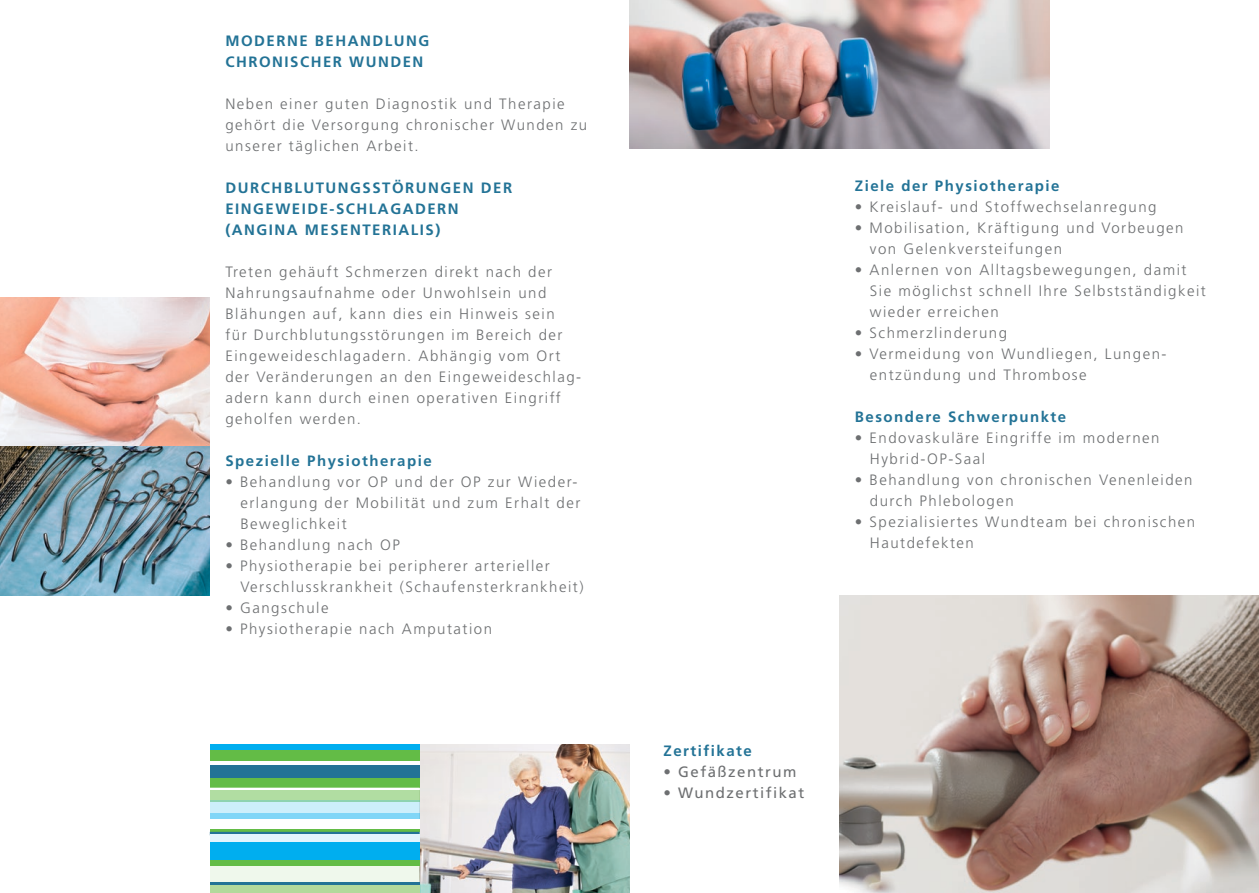
<style>
.page{position:relative;width:1259px;height:893px;background:#fff}
.page>*{position:absolute;margin:0;border:0;box-sizing:border-box;transform-origin:0 0}
.t1{font:300 15px/21px "Frutiger";letter-spacing:.1em;color:#6d6f71}
.t2{font:700 15px/21px "Frutiger";letter-spacing:.1em;color:#237396}
.t3{font:15px "Frutiger";letter-spacing:.1em;color:#6d6f71}
</style>
<div class="page">
<img style="left:629px;top:0;width:420px;height:149px">
<img style="left:420px;top:744px;width:209px;height:149px">
<img style="left:839px;top:595px;width:420px;height:298px">
<div style="left:210px;top:744px;width:210px;height:7px;background:#00aeef"></div>
<div style="left:210px;top:751px;width:210px;height:10px;background:#63bc46"></div>
<div style="left:210px;top:765px;width:210px;height:13px;background:#237396"></div>
<div style="left:210px;top:778px;width:210px;height:9px;background:#63bc46"></div>
<svg style="left:210px;top:790px;width:210px;height:11px;background:#addca3"></svg>
<div style="left:210px;top:801px;width:210px;height:12px;background:#cdeffb"></div>
<div style="left:210px;top:813px;width:210px;height:6px;background:#80d6f7"></div>
<hr style="left:210px;top:829px;width:210px;height:3px;background:#63bc46">
<hr style="left:210px;top:832px;width:210px;height:3px;background:#237396">
<div style="left:210px;top:834px;width:210px;height:11px;background:#e2f4fd"></div>
<div style="left:210px;top:843px;width:210px;height:18px;background:#00aeef"></div>
<div style="left:210px;top:861px;width:210px;height:5px;background:#63bc46"></div>
<div style="left:210px;top:865px;width:210px;height:17px;background:#eff8ec"></div>
<hr style="left:210px;top:882px;width:210px;height:3px;background:#237396">
<div style="left:210px;top:885px;width:210px;height:8px;background:#b2d99c"></div>
<img style="left:0;top:298px;width:210px;height:297px">
<p class="t2" style="left:225px;top:30px;width:205px">MODERNE BEHANDLUNG<br>CHRONISCHER WUNDEN</p>
<p class="t1" style="left:225px;top:93px;width:363px">Neben einer guten Diagnostik und Therapie gehört die Versorgung chronischer Wunden zu unserer täglichen Arbeit.</p>
<p class="t2" style="left:225px;top:177px;width:288px">DURCHBLUTUNGSSTÖRUNGEN DER<br>EINGEWEIDE-SCHLAGADERN (ANGINA MESENTERIALIS)</p>
<p class="t1" style="left:225px;top:261px;width:357px">Treten gehäuft Schmerzen direkt nach der Nahrungsaufnahme oder Unwohlsein und Blähungen auf, kann dies ein Hinweis sein<br>für Durchblutungsstörungen im Bereich der Eingeweideschlagadern. Abhängig vom Ort der Veränderungen an den Eingeweideschlag&shy;adern kann durch einen operativen Eingriff geholfen werden.</p>
<p class="t2" style="left:225px;top:450px;width:208px">Spezielle Physiotherapie</p>
<p class="t1" style="left:240px;top:471px;width:341px;text-indent:-15px">• Behandlung vor OP und der OP zur Wieder&shy;erlangung der Mobilität und zum Erhalt der<br>Beweglichkeit</p>
<p class="t1" style="left:225px;top:534px;width:176px">• Behandlung nach OP</p>
<p class="t1" style="left:240px;top:555px;width:345px;text-indent:-15px">• Physiotherapie bei peripherer arterieller<br>Verschlusskrankheit (Schaufensterkrankheit)</p>
<p class="t1" style="left:225px;top:597px;width:105px">• Gangschule</p>
<p class="t1" style="left:225px;top:618px;width:268px">• Physiotherapie nach Amputation</p>
<p class="t2" style="left:855px;top:175px;width:206px">Ziele der Physiotherapie</p>
<p class="t1" style="left:855px;top:197px;width:303px">• Kreislauf- und Stoffwechselanregung</p>
<p class="t1" style="left:870px;top:218px;width:315px;text-indent:-15px">• Mobilisation, Kräftigung und Vorbeugen von Gelenkversteifungen</p>
<p class="t1" style="left:870px;top:260px;width:337px;text-indent:-15px">• Anlernen von Alltagsbewegungen, damit<br>Sie möglichst schnell Ihre Selbstständigkeit wieder erreichen</p>
<p class="t1" style="left:855px;top:323px;width:154px">• Schmerzlinderung</p>
<p class="t1" style="left:870px;top:344px;width:298px;text-indent:-15px">• Vermeidung von Wundliegen, Lungen&shy;entzündung und Thrombose</p>
<p class="t2" style="left:855px;top:406px;width:213px">Besondere Schwerpunkte</p>
<p class="t1" style="left:870px;top:428px;width:291px;text-indent:-15px">• Endovaskuläre Eingriffe im modernen<br>Hybrid-OP-Saal</p>
<p class="t1" style="left:870px;top:470px;width:324px;text-indent:-15px">• Behandlung von chronischen Venenleiden durch Phlebologen</p>
<p class="t1" style="left:870px;top:512px;width:327px;text-indent:-15px">• Spezialisiertes Wundteam bei chronischen<br>Hautdefekten</p>
<p class="t2" style="left:663px;top:740px;width:90px">Zertifikate</p>
<p class="t3" style="left:663px;top:763px;width:134px">• Gefäßzentrum</p>
<p class="t3" style="left:663px;top:784px;width:142px">• Wundzertifikat</p>
</div>
